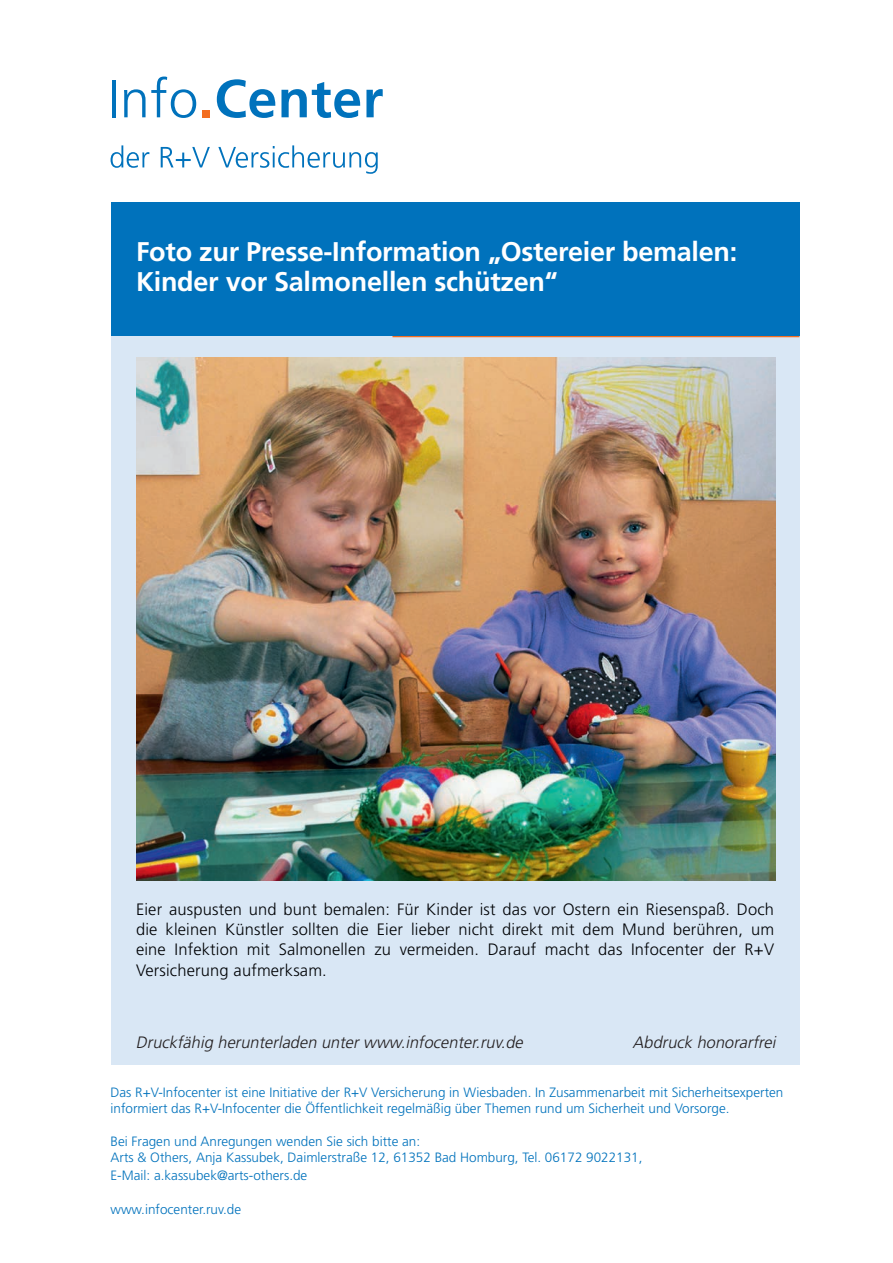
<style>
.page{position:relative;width:893px;height:1263px;background:#fff}
.page>*{position:absolute;margin:0;border:0;box-sizing:border-box;transform-origin:0 0}
.t1{font:700 27px/30px "Frutiger";letter-spacing:-.01em;color:#fff}
.t2{font:300 16.5px/20.2px "Frutiger";letter-spacing:.01em;color:#010306;text-align:justify}
.t3{font:italic 300 16.5px "Frutiger";color:#231f20}
.t4{font:300 13.5px/16.2px "Frutiger";color:#0072bc}
</style>
<div class="page">
<hr style="left:112px;top:80px;width:3px;height:37px;background:#0072bc">
<svg style="left:124px;top:77px;width:72px;height:41px"></svg>
<div style="left:203px;top:110px;width:7px;height:7px;background:#f36e21"></div>
<svg style="left:217px;top:79px;width:58px;height:39px"></svg>
<svg style="left:281px;top:82px;width:79px;height:36px"></svg>
<svg style="left:366px;top:89px;width:17px;height:28px"></svg>
<svg style="left:111px;top:145px;width:38px;height:23px"></svg>
<svg style="left:161px;top:147px;width:49px;height:20px"></svg>
<svg style="left:218px;top:145px;width:160px;height:29px"></svg>
<div style="left:111px;top:328px;width:688px;height:737px;background:#d9e7f5"></div>
<hr style="left:392px;top:336px;width:407px;height:1px;background:#f36e21">
<div style="left:111px;top:203px;width:688px;height:133px;background:#0072bc"></div>
<img style="left:136px;top:357px;width:639px;height:524px">
<h1 class="t1" style="left:136px;top:236px;width:603px">Foto zur Presse-Information „Ostereier bemalen:<br>Kinder vor Salmonellen schützen“</h1>
<p class="t2" style="left:136px;top:899px;width:640px">Eier auspusten und bunt bemalen: Für Kinder ist das vor Ostern ein Riesenspaß. Doch die kleinen Künstler sollten die Eier lieber nicht direkt mit dem Mund berühren, um eine Infektion mit Salmonellen zu vermeiden. Darauf macht das Infocenter der R+V Versicherung aufmerksam.</p>
<p class="t3" style="left:136px;top:1033px;width:392px">Druckfähig herunterladen unterwww.infocenter.ruv.de</p>
<p class="t3" style="left:633px;top:1033px;width:148px">Abdruck honorarfrei</p>
<p class="t4" style="left:111px;top:1084px;width:674px">Das R+V-Infocenter ist eine Initiative der R+V Versicherung in Wiesbaden. In Zusammenarbeit mit Sicherheitsexperten informiert das R+V-Infocenter die Öffentlichkeit regelmäßig über Themen rund um Sicherheit und Vorsorge.</p>
<p class="t4" style="left:111px;top:1133px;width:533px">Bei Fragen und Anregungen wenden Sie sich bitte an:<br>Arts &amp; Others, Anja Kassubek, Daimlerstraße 12, 61352 Bad Homburg, Tel. 06172 9022131,</p>
<p class="t4" style="left:111px;top:1167px;width:198px">E-Mail: a.kassubek@arts-others.de</p>
<p class="t4" style="left:111px;top:1201px;width:132px">www.infocenter.ruv.de</p>
</div>
